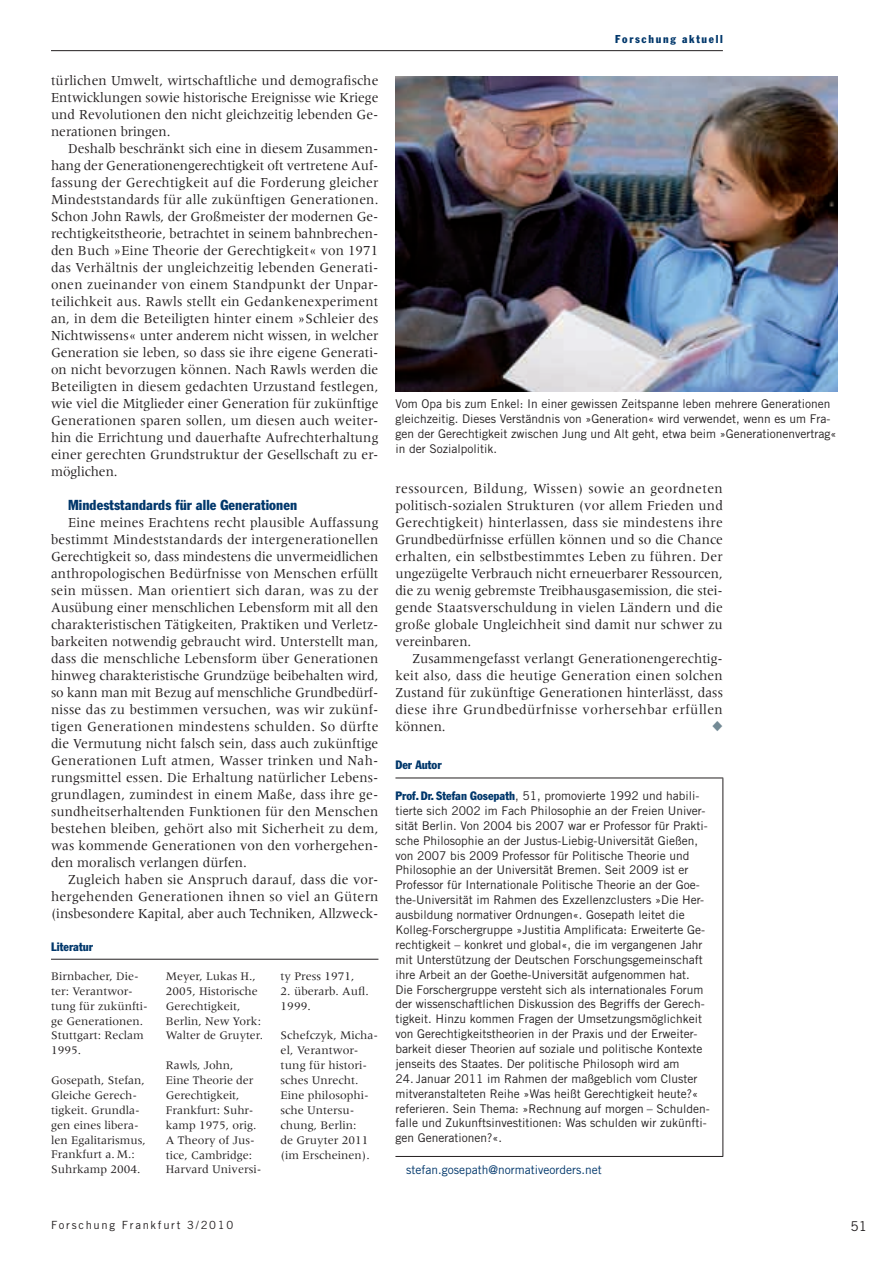
<style>
.page{position:relative;width:893px;height:1263px;background:#fff}
.page>*{position:absolute;margin:0;border:0;box-sizing:border-box;transform-origin:0 0}
.t1{font:14.25px/17px "Meridien";color:#231f20;text-align:justify;scale:.95 1}
.t2{font:condensed 14.25px "Franklin Gothic";letter-spacing:.005em;color:#00376b}
.t3{font:13.5px "Trade Gothic";color:#231f20}
.t4{font:12px/14.9px "Trade Gothic";color:#231f20}
.t5{font:12px/14.9px "Meridien";color:#231f20}
.t6{font:12px "Trade Gothic";color:#00376b}
.t7{font:condensed 12px "Franklin Gothic";color:#00376b}
.t8{font:11.25px "Trade Gothic";letter-spacing:.15em;color:#231f20}
.t9{font:condensed 11.25px "Franklin Gothic";letter-spacing:.15em;color:#00376b}
.s1{font-family:"Franklin Gothic";font-stretch:condensed;color:#00376b}
</style>
<div class="page">
<hr style="left:51px;top:50px;width:672px;height:1px;background:#231f20">
<hr style="left:395px;top:778px;width:328px;height:1px;background:#231f20">
<hr style="left:722px;top:778px;width:1px;height:378px;background:#231f20">
<hr style="left:395px;top:1156px;width:328px;height:1px;background:#231f20">
<hr style="left:51px;top:959px;width:327px;height:1px;background:#231f20">
<img style="left:395px;top:77px;width:443px;height:314px">
<p class="t1" style="left:51px;top:73px;width:346px">türlichen Umwelt, wirtschaftliche und demografische Entwicklungen sowie historische Ereignisse wie Kriege und Revolutionen den nicht gleichzeitig lebenden Ge&shy;nerationen bringen.</p>
<p class="t1" style="left:51px;top:141px;width:346px;text-indent:17px">Deshalb beschränkt sich eine in diesem Zusammen&shy;hang der Generationengerechtigkeit oft vertretene Auf&shy;fassung der Gerechtigkeit auf die Forderung gleicher Mindeststandards für alle zukünftigen Generationen.<br>Schon John Rawls, der Großmeister der modernen Ge&shy;rechtigkeitstheorie, betrachtet in seinem bahnbrechen&shy;den Buch »Eine Theorie der Gerechtigkeit« von 1971 das Verhältnis der ungleichzeitig lebenden Generati&shy;onen zueinander von einem Standpunkt der Unpar&shy;teilichkeit aus. Rawls stellt ein Gedankenexperiment an, in dem die Beteiligten hinter einem »Schleier des Nichtwissens« unter anderem nicht wissen, in welcher Generation sie leben, so dass sie ihre eigene Generati&shy;on nicht bevorzugen können. Nach Rawls werden die Beteiligten in diesem gedachten Urzustand festlegen, wie viel die Mitglieder einer Generation für zukünftige Generationen sparen sollen, um diesen auch weiter&shy;hin die Errichtung und dauerhafte Aufrechterhaltung einer gerechten Grundstruktur der Gesellschaft zu er&shy;möglichen.</p>
<p class="t2" style="left:68px;top:500px;width:231px">Mindeststandards für alle Generationen</p>
<p class="t1" style="left:51px;top:515px;width:346px;text-indent:17px">Eine meines Erachtens recht plausible Auffassung bestimmt Mindeststandards der intergenerationellen Gerechtigkeit so, dass mindestens die unvermeidlichen anthropologischen Bedürfnisse von Menschen erfüllt sein müssen. Man orientiert sich daran, was zu der Ausübung einer menschlichen Lebensform mit all den charakteristischen Tätigkeiten, Praktiken und Verletz&shy;barkeiten notwendig gebraucht wird. Unterstellt man, dass die menschliche Lebensform über Generationen hinweg charakteristische Grundzüge beibehalten wird, so kann man mit Bezug auf menschliche Grundbedürf&shy;nisse das zu bestimmen versuchen, was wir zukünf&shy;tigen Generationen mindestens schulden. So dürfte die Vermutung nicht falsch sein, dass auch zukünftige Generationen Luft atmen, Wasser trinken und Nah&shy;rungsmittel essen. Die Erhaltung natürlicher Lebens&shy;grundlagen, zumindest in einem Maße, dass ihre ge&shy;sundheitserhaltenden Funktionen für den Menschen bestehen bleiben, gehört also mit Sicherheit zu dem, was kommende Generationen von den vorhergehen&shy;den moralisch verlangen dürfen.</p>
<p class="t1" style="left:51px;top:872px;width:346px;text-indent:17px">Zugleich haben sie Anspruch darauf, dass die vor&shy;hergehenden Generationen ihnen so viel an Gütern (insbesondere Kapital, aber auch Techniken, Allzweck-</p>
<p class="t7" style="left:51px;top:943px;width:43px">Literatur</p>
<p class="t5" style="left:51px;top:969px;width:98px">Birnbacher, Die&shy;ter: Verantwor&shy;tung für zukünfti&shy;ge Generationen.<br>Stuttgart: Reclam<br>1995.</p>
<p class="t5" style="left:51px;top:1074px;width:96px">Gosepath, Stefan,<br>Gleiche Gerech&shy;tigkeit. Grundla&shy;gen eines libera&shy;len Egalitarismus,<br>Frankfurt a. M.:<br>Suhrkamp 2004.</p>
<p class="t5" style="left:166px;top:969px;width:99px">Meyer, Lukas H.,<br>2005, Historische<br>Gerechtigkeit,<br>Berlin, New York:<br>Walter de Gruyter.</p>
<p class="t5" style="left:166px;top:1059px;width:97px">Rawls, John,<br>Eine Theorie der<br>Gerechtigkeit,<br>Frankfurt: Suhr&shy;kamp 1975, orig.<br>A Theory of Jus&shy;tice, Cambridge:<br>Harvard Universi-</p>
<p class="t5" style="left:281px;top:969px;width:75px">ty Press 1971,</p>
<p class="t5" style="left:281px;top:984px;width:90px">2. überarb. Aufl.<br>1999.</p>
<p class="t5" style="left:281px;top:1029px;width:99px">Schefczyk, Micha&shy;el, Verantwor&shy;tung für histori&shy;sches Unrecht.<br>Eine philosophi&shy;sche Untersu&shy;chung, Berlin:<br>de Gruyter 2011 (im Erscheinen).</p>
<p class="t9" style="left:615px;top:35px;width:109px">Forschung aktuell</p>
<p class="t4" style="left:395px;top:398px;width:442px">Vom Opa bis zum Enkel: In einer gewissen Zeitspanne leben mehrere Generationen gleichzeitig. Dieses Verständnis von »Generation« wird verwendet, wenn es um Fra&shy;gen der Gerechtigkeit zwischen Jung und Alt geht, etwa beim »Generationenvertrag« in der Sozialpolitik.</p>
<p class="t1" style="left:395px;top:481px;width:346px">ressourcen, Bildung, Wissen) sowie an geordneten politisch-sozialen Strukturen (vor allem Frieden und Gerechtigkeit) hinterlassen, dass sie mindestens ihre Grundbedürfnisse erfüllen können und so die Chance erhalten, ein selbstbestimmtes Leben zu führen. Der ungezügelte Verbrauch nicht erneuerbarer Ressourcen, die zu wenig gebremste Treibhausgasemission, die stei&shy;gende Staatsverschuldung in vielen Ländern und die große globale Ungleichheit sind damit nur schwer zu vereinbaren.</p>
<p class="t1" style="left:395px;top:651px;width:346px;text-indent:17px">Zusammengefasst verlangt Generationengerechtig&shy;keit also, dass die heutige Generation einen solchen Zustand für zukünftige Generationen hinterlässt, dass diese ihre Grundbedürfnisse vorhersehbar erfüllen können.</p>
<p class="t7" style="left:395px;top:761px;width:48px">Der Autor</p>
<p class="t4" style="left:395px;top:789px;width:314px"><span class="s1">Prof. Dr. Stefan Gosepath</span>, 51, promovierte 1992 und habili&shy;tierte sich 2002 im Fach Philosophie an der Freien Univer&shy;sität Berlin. Von 2004 bis 2007 war er Professor für Prakti&shy;sche Philosophie an der Justus-Liebig-Universität Gießen, von 2007 bis 2009 Professor für Politische Theorie und Philosophie an der Universität Bremen. Seit 2009 ist er Professor für Internationale Politische Theorie an der Goe&shy;the-Universität im Rahmen des Exzellenzclusters »Die Her&shy;ausbildung normativer Ordnungen«. Gosepath leitet die Kolleg-Forschergruppe »Justitia Amplificata: Erweiterte Ge&shy;rechtigkeit – konkret und global«, die im vergangenen Jahr mit Unterstützung der Deutschen Forschungsgemeinschaft ihre Arbeit an der Goethe-Universität aufgenommen hat.<br>Die Forschergruppe versteht sich als internationales Forum der wissenschaftlichen Diskussion des Begriffs der Gerech&shy;tigkeit. Hinzu kommen Fragen der Umsetzungsmöglichkeit von Gerechtigkeitstheorien in der Praxis und der Erweiter&shy;barkeit dieser Theorien auf soziale und politische Kontexte jenseits des Staates. Der politische Philosoph wird am</p>
<p class="t4" style="left:395px;top:1072px;width:316px">24. Januar 2011 im Rahmen der maßgeblich vom Cluster mitveranstalteten Reihe »Was heißt Gerechtigkeit heute?« referieren. Sein Thema: »Rechnung auf morgen – Schulden&shy;falle und Zukunftsinvestitionen: Was schulden wir zukünfti&shy;gen Generationen?«.</p>
<p class="t6" style="left:406px;top:1166px;width:197px">stefan.gosepath@normativeorders.net</p>
<p class="t8" style="left:51px;top:1221px;width:184px">Forschung Frankfurt 3/2010</p>
<p class="t3" style="left:850px;top:1221px;width:18px">51</p>
</div>
